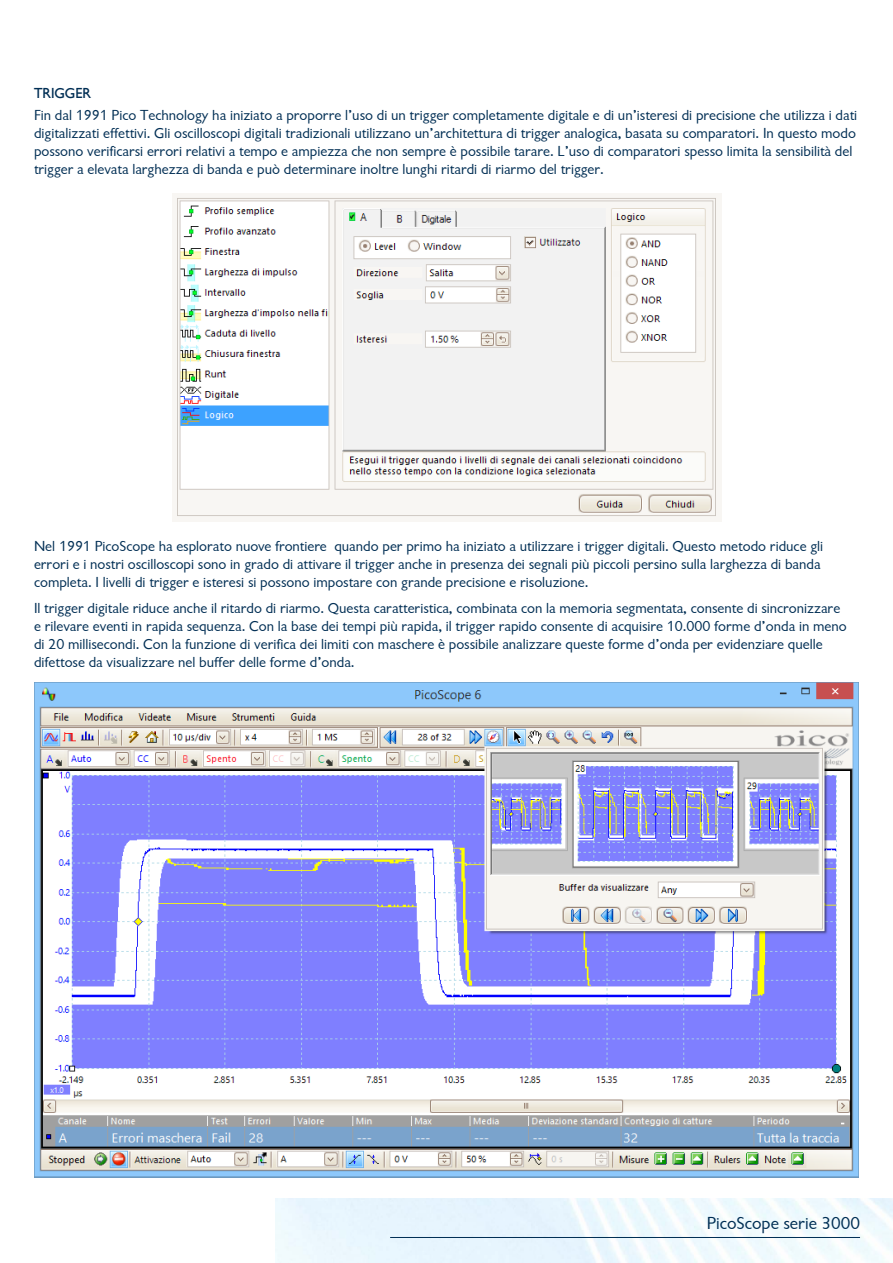
<style>
.page{position:relative;width:893px;height:1263px;background:#fff}
.page>*{position:absolute;margin:0;border:0;box-sizing:border-box;transform-origin:0 0}
.t1{font:18px "Chantilly";color:#002e54}
.t2{font:15px/18px "Chantilly";color:#002e54}
.t3{font:500 15px "Chantilly";color:#002e54}
</style>
<div class="page">
<hr style="left:390px;top:1237px;width:470px;height:1px;background:#002e54">
<img style="left:172px;top:193px;width:549px;height:328px">
<img style="left:34px;top:682px;width:825px;height:495px">
<p class="t3" style="left:34px;top:85px;width:59px">TRIGGER</p>
<p class="t2" style="left:34px;top:107px;width:825px">Fin dal 1991 Pico Technology ha iniziato a proporre l’uso di un trigger completamente digitale e di un’isteresi di precisione che utilizza i dati digitalizzati effettivi. Gli oscilloscopi digitali tradizionali utilizzano un’architettura di trigger analogica, basata su comparatori. In questo modo possono verificarsi errori relativi a tempo e ampiezza che non sempre è possibile tarare. L’uso di comparatori spesso limita la sensibilità del trigger a elevata larghezza di banda e può determinare inoltre lunghi ritardi di riarmo del trigger.</p>
<p class="t2" style="left:34px;top:537px;width:791px">Nel 1991 PicoScope ha esplorato nuove frontiere quando per primo ha iniziato a utilizzare i trigger digitali. Questo metodo riduce gli errori e i nostri oscilloscopi sono in grado di attivare il trigger anche in presenza dei segnali più piccoli persino sulla larghezza di banda completa. I livelli di trigger e isteresi si possono impostare con grande precisione e risoluzione.</p>
<p class="t2" style="left:34px;top:599px;width:814px">Il trigger digitale riduce anche il ritardo di riarmo. Questa caratteristica, combinata con la memoria segmentata, consente di sincronizzare e rilevare eventi in rapida sequenza. Con la base dei tempi più rapida, il trigger rapido consente di acquisire 10.000 forme d’onda in meno di 20 millisecondi. Con la funzione di verifica dei limiti con maschere è possibile analizzare queste forme d’onda per evidenziare quelle difettose da visualizzare nel buffer delle forme d’onda.</p>
<p class="t1" style="left:707px;top:1213px;width:155px">PicoScope serie 3000</p>
</div>
